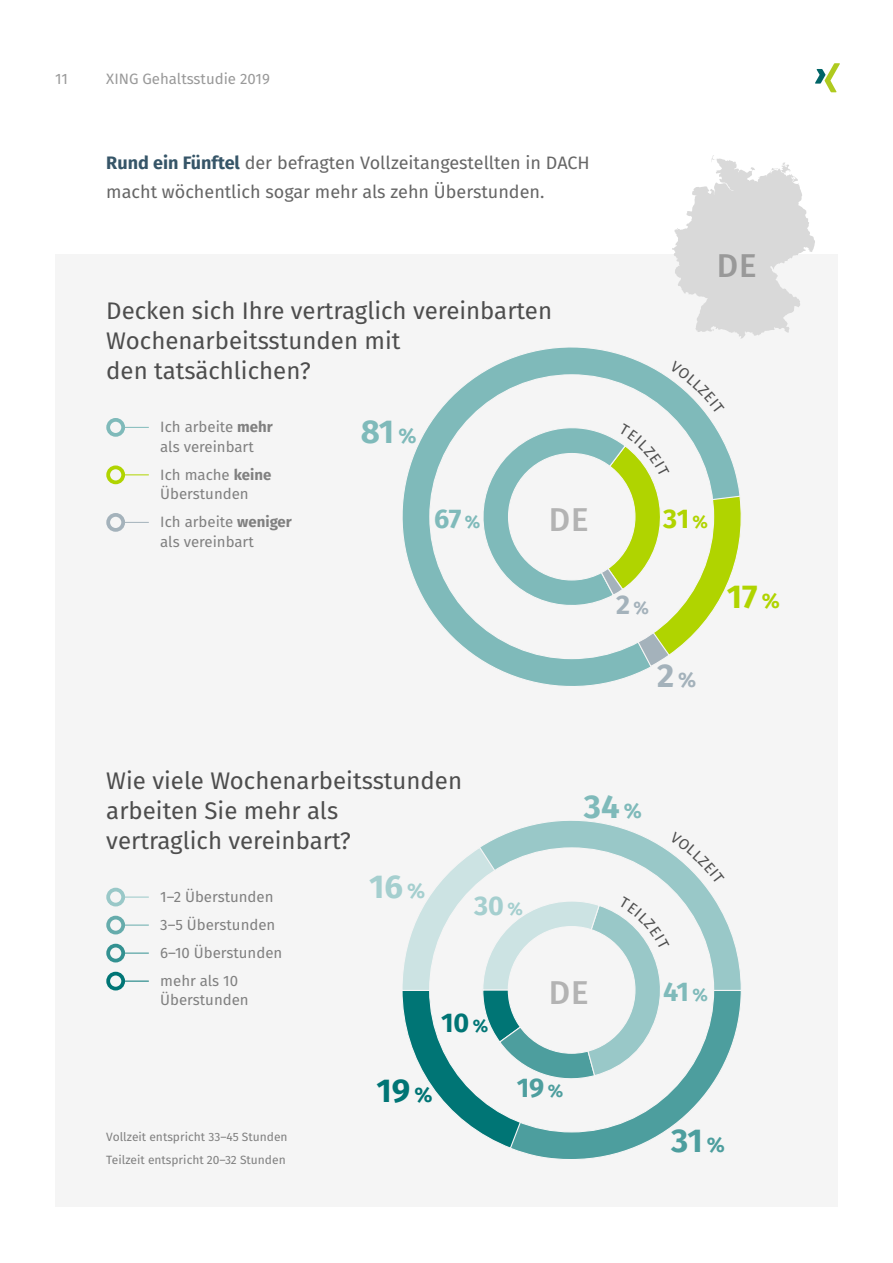
<style>
.page{position:relative;width:893px;height:1263px;background:#fff}
.page>*{position:absolute;margin:0;border:0;box-sizing:border-box;transform-origin:0 0}
.Text_4_-_infografik{font:700 33px "Fira Sans";color:#7fbaba}
.Text_4_-_infografik-2{font:500 33px "Fira Sans";color:#b3b3b3}
.Text_4_-_infografik-3{font:700 33px "Fira Sans";color:#4d9e9e}
.Text_4_-_infografik-4{font:700 33px "Fira Sans";color:#007575}
.Text_4_-_infografik-5{font:700 33px "Fira Sans";color:#b0d400}
.Text_4_-_infografik-6{font:700 33px "Fira Sans";color:#a5cfcf}
.Text_4_-_infografik-7{font:500 33px "Fira Sans";color:#999}
.Text_4_-_infografik-8{font:700 33px "Fira Sans";color:#a4b2bb}
.Text_4_-_infografik-9{font:700 27px "Fira Sans";color:#7fbaba}
.Text_4_-_infografik-10{font:700 27px "Fira Sans";color:#007575}
.Text_4_-_infografik-11{font:700 27px "Fira Sans";color:#4d9e9e}
.Text_4_-_infografik-12{font:700 27px "Fira Sans";color:#b0d400}
.Text_4_-_infografik-13{font:700 27px "Fira Sans";color:#a5cfcf}
.Text_4_-_infografik-14{font:700 27px "Fira Sans";color:#a4b2bb}
.H1__Infografik__16_2{font:24px/30px "Fira Sans";color:#4d4d4d}
.TX__Inhalt_groß__12{font:18px/28.5px "Fira Sans";color:#666}
.TX__Infografik__10_1{font:15px/19.5px "Fira Sans";color:#808080}
.t1{font:15px "Fira Sans";color:#999}
.BU__Grafik__8_11__re{font:12px "Fira Sans";color:#808080}
.s1{font-weight:700;color:#365568}
.s2{font-weight:700}
.s3{font-size:21px}
.s4{font-size:18px}
</style>
<div class="page">
<div style="left:55px;top:254px;width:783px;height:953px;background:#f5f5f5"></div>
<svg style="left:514px;top:820px;width:115px;height:11px"></svg>
<svg style="left:402px;top:347px;width:308px;height:339px"></svg>
<div style="left:430px;top:375px;width:284px;height:284px;background:#f5f5f5;border-radius:50%"></div>
<svg style="left:672px;top:155px;width:143px;height:184px"></svg>
<svg style="left:125px;top:427px;width:24px;height:1px"></svg>
<div style="left:106px;top:418px;width:19px;height:19px;border:4px solid #7fbaba;border-radius:50%"></div>
<svg style="left:125px;top:474px;width:24px;height:1px"></svg>
<div style="left:106px;top:465px;width:19px;height:19px;border:4px solid #b0d400;border-radius:50%"></div>
<svg style="left:125px;top:522px;width:24px;height:1px"></svg>
<div style="left:106px;top:513px;width:19px;height:19px;border:4px solid #a4b2bb;border-radius:50%"></div>
<svg style="left:125px;top:897px;width:24px;height:1px"></svg>
<div style="left:106px;top:888px;width:19px;height:18px;border:4px solid #99c8c8;border-radius:50%"></div>
<svg style="left:125px;top:925px;width:24px;height:1px"></svg>
<div style="left:106px;top:916px;width:19px;height:18px;border:4px solid #66acac;border-radius:50%"></div>
<svg style="left:125px;top:953px;width:24px;height:1px"></svg>
<div style="left:106px;top:944px;width:19px;height:18px;border:4px solid #339191;border-radius:50%"></div>
<svg style="left:125px;top:981px;width:24px;height:1px"></svg>
<div style="left:106px;top:972px;width:19px;height:18px;border:4px solid #007575;border-radius:50%"></div>
<svg style="left:815px;top:63px;width:25px;height:29px"></svg>
<svg style="left:670px;top:360px;width:40px;height:54px"></svg>
<svg style="left:469px;top:420px;width:273px;height:248px"></svg>
<svg style="left:402px;top:831px;width:339px;height:328px"></svg>
<p class="t1" style="left:55px;top:67px;width:14px">11</p>
<p class="t1" style="left:106px;top:67px;width:165px">XING Gehaltsstudie 2019</p>
<p class="TX__Inhalt_groß__12" style="left:106px;top:148px;width:485px"><span class="s1">Rund ein Fünftel</span> der befragten Vollzeitangestellten in DACH macht wöchentlich sogar mehr als zehn Überstunden.</p>
<p class="H1__Infografik__16_2" style="left:106px;top:295px;width:447px">Decken sich Ihre vertraglich vereinbarten<br>Wochenarbeitsstunden mit<br>den tatsächlichen?</p>
<p class="TX__Infografik__10_1" style="left:160px;top:417px;width:114px">Ich arbeite <span class="s2">mehr </span>als vereinbart</p>
<p class="TX__Infografik__10_1" style="left:160px;top:464px;width:113px">Ich mache <span class="s2">keine<br></span>Überstunden</p>
<p class="TX__Infografik__10_1" style="left:160px;top:512px;width:133px">Ich arbeite <span class="s2">weniger </span>als vereinbart</p>
<p class="Text_4_-_infografik" style="left:361px;top:403px;width:57px">81 <span class="s3">%</span></p>
<p class="Text_4_-_infografik-9" style="left:434px;top:496px;width:48px">67<span class="s4">%</span></p>
<p class="Text_4_-_infografik-2" style="left:549px;top:493px;width:41px">DE</p>
<p class="Text_4_-_infografik-7" style="left:717px;top:239px;width:41px">DE</p>
<p class="Text_4_-_infografik-12" style="left:663px;top:496px;width:46px">31<span class="s4">%</span></p>
<p class="Text_4_-_infografik-14" style="left:616px;top:582px;width:34px">2<span class="s4">%</span></p>
<p class="Text_4_-_infografik-8" style="left:657px;top:648px;width:41px">2<span class="s3">%</span></p>
<p class="Text_4_-_infografik-5" style="left:727px;top:569px;width:54px">17<span class="s3">%</span></p>
<p class="H1__Infografik__16_2" style="left:106px;top:765px;width:357px">Wie viele Wochenarbeitsstunden arbeiten Sie mehr als<br>vertraglich vereinbart?</p>
<p class="TX__Infografik__10_1" style="left:160px;top:886px;width:115px">1–2 Überstunden</p>
<p class="TX__Infografik__10_1" style="left:160px;top:914px;width:117px">3–5 Überstunden</p>
<p class="TX__Infografik__10_1" style="left:160px;top:942px;width:124px">6–10 Überstunden</p>
<p class="TX__Infografik__10_1" style="left:160px;top:970px;width:90px">mehr als 10<br>Überstunden</p>
<p class="Text_4_-_infografik-6" style="left:369px;top:859px;width:58px">16<span class="s3">%</span></p>
<p class="Text_4_-_infografik-13" style="left:474px;top:883px;width:50px">30<span class="s4">%</span></p>
<p class="Text_4_-_infografik-10" style="left:441px;top:1000px;width:49px">10<span class="s4">%</span></p>
<p class="Text_4_-_infografik" style="left:584px;top:778px;width:59px">34<span class="s3">%</span></p>
<p class="Text_4_-_infografik-2" style="left:549px;top:966px;width:41px">DE</p>
<p class="BU__Grafik__8_11__re" style="left:106px;top:1127px;width:183px">Vollzeit entspricht 33–45 Stunden</p>
<p class="BU__Grafik__8_11__re" style="left:106px;top:1150px;width:181px">Teilzeit entspricht 20–32 Stunden</p>
<p class="Text_4_-_infografik-4" style="left:376px;top:1063px;width:57px">19<span class="s3">%</span></p>
<p class="Text_4_-_infografik-11" style="left:517px;top:1065px;width:48px">19<span class="s4">%</span></p>
<p class="Text_4_-_infografik-9" style="left:663px;top:969px;width:46px">41 <span class="s4">%</span></p>
<p class="Text_4_-_infografik-3" style="left:671px;top:1113px;width:55px">31<span class="s3">%</span></p>
</div>
